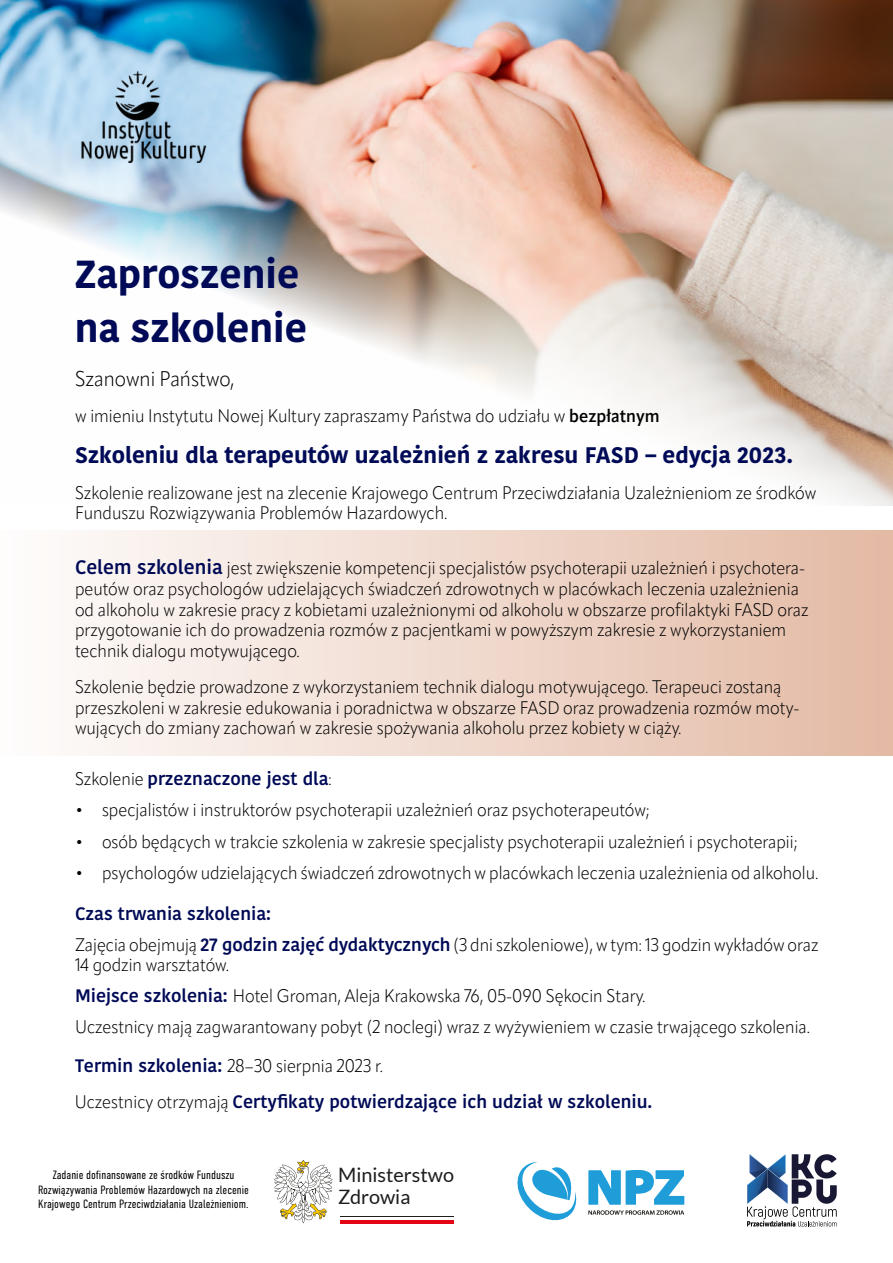
<style>
.page{position:relative;width:893px;height:1263px;background:#fff}
.page>*{position:absolute;margin:0;border:0;box-sizing:border-box;transform-origin:0 0}
.t1{font:700 39px/54px "Kohinoor Bangla";color:#000a56}
.t2{font:700 22.5px "Kohinoor Bangla";color:#000a56}
.t3{font:300 21px "Apparat Semi Cond";color:#000}
.t4{font:19.8px/22.2px "Lato";color:#1c1c1b}
.t5{font:300 18px/20.7px "Apparat Semi Cond";color:#000}
.t6{font:600 18px "Kohinoor Bangla";color:#000a56}
.t7{font:300 12px/14.4px "DIN Condensed";color:#000;text-align:center}
.s1{font-weight:600}
.s2{font-family:"Kohinoor Bangla";font-weight:600;font-size:19.5px;color:#000a56}
.s3{font-family:"Apparat Semi Cond";font-weight:300;color:#000}
.s4{font-family:"Kohinoor Bangla";font-weight:600;color:#000a56}
</style>
<div class="page">
<svg style="left:517px;top:1162px;width:60px;height:58px"></svg>
<svg style="left:588px;top:1170px;width:96px;height:45px"></svg>
<hr style="left:340px;top:1220px;width:113px;height:3px;background:#e30513">
<hr style="left:340px;top:1216px;width:113px;height:1px;background:#1c1c1b">
<svg style="left:274px;top:1160px;width:59px;height:63px"></svg>
<svg style="left:747px;top:1154px;width:90px;height:72px"></svg>
<img style="left:0;top:0;width:893px;height:505px">
<div style="left:0;top:530px;width:893px;height:226px;background:linear-gradient(to right,#fefdfd,#e3baa4)"></div>
<img style="left:54px;top:54px;width:185px;height:108px">
<h1 class="t1" style="left:75px;top:245px;width:234px">Zaproszenie na szkolenie</h1>
<p class="t3" style="left:75px;top:367px;width:161px">Szanowni Państwo,</p>
<p class="t5" style="left:75px;top:406px;width:586px">w imieniu Instytutu Nowej Kultury zapraszamy Państwa do udziału w <span class="s1">bezpłatnym</span></p>
<p class="t2" style="left:75px;top:435px;width:719px">Szkoleniu dla terapeutów uzależnień z zakresu FASD – edycja 2023.</p>
<p class="t5" style="left:75px;top:482px;width:743px">Szkolenie realizowane jest na zlecenie Krajowego Centrum Przeciwdziałania Uzależnieniom ze środków<br>Funduszu Rozwiązywania Problemów Hazardowych.</p>
<p class="t5" style="left:75px;top:558px;width:735px"><span class="s2">Celem szkolenia</span> jest zwiększenie kompetencji specjalistów psychoterapii uzależnień i psychotera&shy;peutów oraz psychologów udzielających świadczeń zdrowotnych w placówkach leczenia uzależnienia od alkoholu w zakresie pracy z kobietami uzależnionymi od alkoholu w obszarze profilaktyki FASD oraz przygotowanie ich do prowadzenia rozmów z pacjentkami w powyższym zakresie z wykorzystaniem technik dialogu motywującego.</p>
<p class="t5" style="left:75px;top:676px;width:726px">Szkolenie będzie prowadzone z wykorzystaniem technik dialogu motywującego. Terapeuci zostaną przeszkoleni w zakresie edukowania i poradnictwa w obszarze FASD oraz prowadzenia rozmów moty&shy;wujących do zmiany zachowań w zakresie spożywania alkoholu przez kobiety w ciąży.</p>
<p class="t6" style="left:75px;top:763px;width:258px"><span class="s3">Szkolenie</span> przeznaczone jest dla<span class="s3">:</span></p>
<p class="t5" style="left:75px;top:800px;width:576px">• specjalistów i instruktorów psychoterapii uzależnień oraz psychoterapeutów;</p>
<p class="t5" style="left:75px;top:831px;width:724px">• osób będących w trakcie szkolenia w zakresie specjalisty psychoterapii uzależnień i psychoterapii;</p>
<p class="t5" style="left:75px;top:863px;width:745px">• psychologów udzielających świadczeń zdrowotnych w placówkach leczenia uzależnienia od alkoholu.</p>
<p class="t6" style="left:75px;top:898px;width:198px">Czas trwania szkolenia:</p>
<p class="t5" style="left:75px;top:935px;width:745px;line-height:19.4px">Zajęcia obejmują <span class="s4">27 godzin zajęć dydaktycznych</span> (3 dni szkoleniowe), w tym: 13 godzin wykładów oraz<br>14 godzin warsztatów.</p>
<p class="t5" style="left:75px;top:980px;width:737px;line-height:31.3px"><span class="s4">Miejsce szkolenia:</span> Hotel Groman, Aleja Krakowska 76, 05-090 Sękocin Stary.<br>Uczestnicy mają zagwarantowany pobyt (2 noclegi) wraz z wyżywieniem w czasie trwającego szkolenia.</p>
<p class="t5" style="left:75px;top:1055px;width:310px"><span class="s4">Termin szkolenia:</span> 28–30 sierpnia 2023 r.</p>
<p class="t6" style="left:75px;top:1086px;width:579px"><span class="s3">Uczestnicy otrzymają</span> Certyfikaty potwierdzające ich udział w szkoleniu.</p>
<p class="t7" style="left:38px;top:1168px;width:212px">Zadanie dofinansowane ze środków Funduszu<br>Rozwiązywania Problemów Hazardowych na zlecenie<br>Krajowego Centrum Przeciwdziałania Uzależnieniom.</p>
<p class="t4" style="left:338px;top:1163px;width:118px">Ministerstwo<br>Zdrowia</p>
</div>
